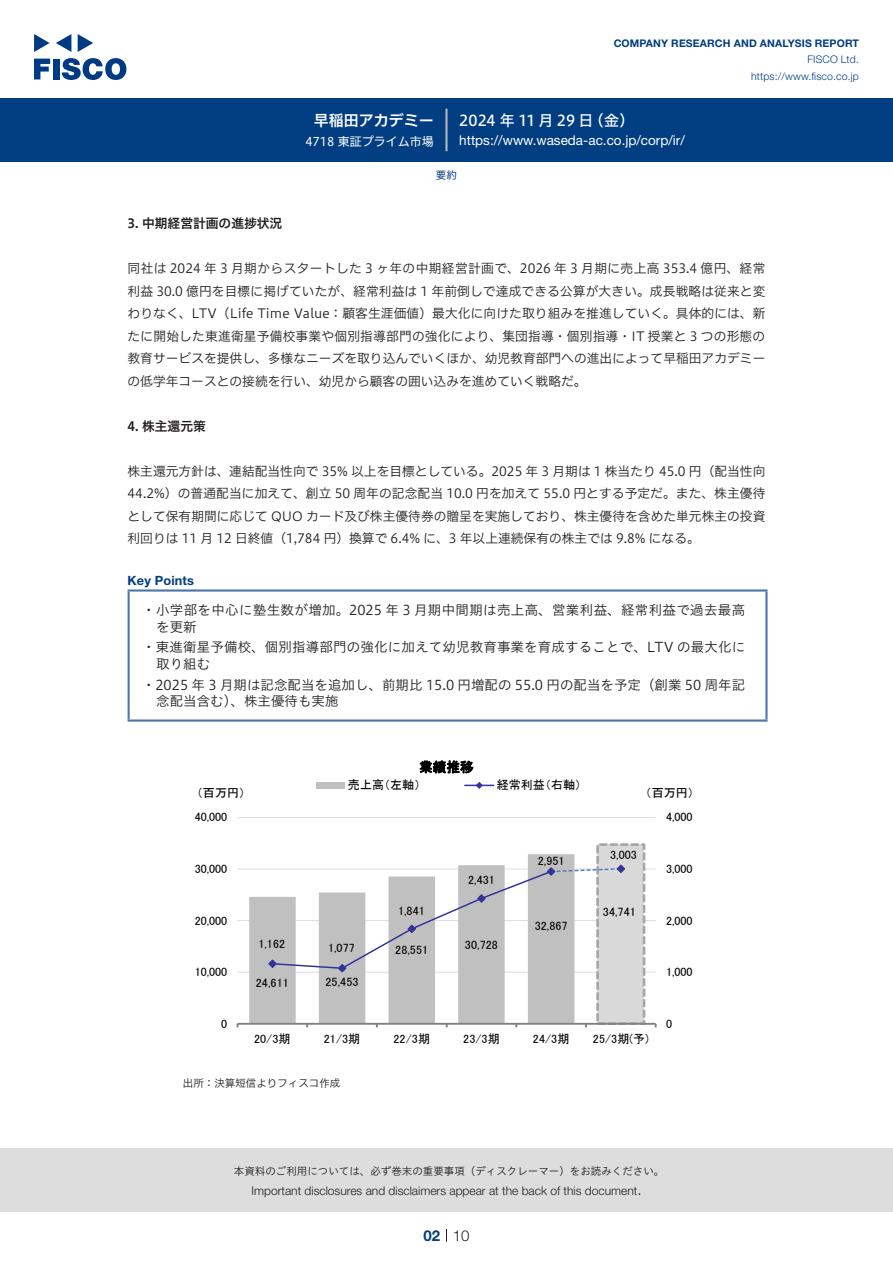
<style>
.page{position:relative;width:893px;height:1263px;background:#fff}
.page>*{position:absolute;margin:0;border:0;box-sizing:border-box;transform-origin:0 0}
.t1{font:15px "Hiragino UD Sans F Std N W5";letter-spacing:.005em;color:#fff}
.t2{font:15px "Hiragino UD Sans F Std N W6";color:#fff}
.t3{font:300 15px "Helvetica Neue LT Std";color:#231f20}
.t4{font:700 15px "Helvetica Neue LT Std";color:#003d81}
.Key_Points_中{font:13.5px/16.5px "Hiragino UD Sans Std W3";letter-spacing:.01em;color:#231f20}
.t5{font:13.5px "Helvetica Neue LT Std";color:#fff}
.t6{font:13.5px "MS P Gothic";letter-spacing:.01em;color:#000}
.本文{font:12.75px/22.5px "Hiragino UD Sans F Std N W3";color:#231f20;text-align:justify}
.小タイトル{font:12.75px "Hiragino UD Sans F Std N W6";color:#231f20}
.Key_Points{font:700 12.75px "Helvetica Neue LT Std";letter-spacing:.015em;color:#003d81}
.t7{font:12.15px "MS P Gothic";color:#000}
.t8{font:12px "MS P Gothic";letter-spacing:.005em;color:#000}
.t9{font:300 12px "Helvetica Neue LT Std";color:#231f20}
.t10{font:12px "Hiragino UD Sans F Std N W4";color:#fff}
.t11{font:10.5px "Hiragino UD Sans Std W3";color:#231f20}
.t12{font:700 10.5px "Helvetica Neue LT Std";letter-spacing:.015em;color:#003d81}
.t13{font:300 10.5px/16.5px "Helvetica Neue LT Std";letter-spacing:.015em;color:#003d81;text-align:right}
.表組み基本スタイル{font:10.5px "Hiragino UD Sans F Std N W3";color:#231f20}
.ヘッダー{font:10.5px "Hiragino UD Sans F Std N W4";color:#003d81}
</style>
<div class="page">
<div style="left:0;top:1148px;width:893px;height:64px;background:#ddd"></div>
<svg style="left:34px;top:59px;width:16px;height:20px"></svg>
<div style="left:53px;top:59px;width:6px;height:20px;background:#003a83"></div>
<svg style="left:62px;top:58px;width:64px;height:22px"></svg>
<svg style="left:34px;top:34px;width:16px;height:18px"></svg>
<svg style="left:78px;top:34px;width:15px;height:18px"></svg>
<svg style="left:56px;top:34px;width:15px;height:18px"></svg>
<div style="left:0;top:98px;width:893px;height:64px;background:#003d81"></div>
<hr style="left:445px;top:109px;width:3px;height:42px;background:#b5b5b6">
<svg style="left:446px;top:1229px;width:1px;height:13px"></svg>
<hr style="left:128px;top:592px;width:2px;height:127px;background:#4d77a7">
<hr style="left:128px;top:589px;width:639px;height:3px;background:#4d77a7">
<hr style="left:765px;top:592px;width:2px;height:127px;background:#4d77a7">
<hr style="left:128px;top:719px;width:639px;height:3px;background:#4d77a7">
<hr style="left:238px;top:972px;width:418px;height:1px;background:#ddd">
<hr style="left:238px;top:920px;width:418px;height:1px;background:#ddd">
<hr style="left:238px;top:869px;width:418px;height:1px;background:#ddd">
<hr style="left:238px;top:817px;width:418px;height:1px;background:#ddd">
<div style="left:598px;top:845px;width:46px;height:179px;background:#d9d9d9"></div>
<div style="left:596px;top:843px;width:49px;height:182px;border:3px dashed #a6a6a6"></div>
<svg style="left:249px;top:854px;width:325px;height:169px;fill:#c0c0c0"></svg>
<hr style="left:238px;top:1023px;width:418px;height:2px;background:#808080">
<svg style="left:444px;top:1022px;width:4px;height:5px"></svg>
<svg style="left:652px;top:1022px;width:5px;height:5px"></svg>
<svg style="left:267px;top:864px;width:358px;height:109px"></svg>
<div style="left:316px;top:782px;width:29px;height:6px;background:#c0c0c0"></div>
<svg style="left:465px;top:782px;width:29px;height:7px"></svg>
<p class="t2" style="left:314px;top:109px;width:122px">早稲田アカデミー</p>
<p class="t10" style="left:305px;top:132px;width:130px">4718 東証プライム市場</p>
<p class="t12" style="left:614px;top:37px;width:247px">COMPANY RESEARCH AND ANALYSIS REPORT</p>
<p class="t13" style="left:751px;top:51px;width:109px">FISCO Ltd. https://www.fisco.co j p.</p>
<p class="t1" style="left:589px;top:109px;width:47px">（金(</p>
<p class="t1" style="left:459px;top:109px;width:136px">2024 年 11 月 29 日</p>
<p class="t5" style="left:459px;top:132px;width:227px">https://www.waseda-ac.co j p. /corp /i r/</p>
<p class="ヘッダー" style="left:436px;top:167px;width:22px">要約</p>
<p class="小タイトル" style="left:128px;top:214px;width:156px">3. 中期経営計画の進捗状況</p>
<p class="本文" style="left:128px;top:256px;width:639px">同社は 2024 年 3 月期からスタートした 3 ヶ年の中期経営計画で、2026 年 3 月期に売上高 353.4 億円、経常利益 30.0 億円を目標に掲げていたが、経常利益は 1 年前倒しで達成できる公算が大きい。成長戦略は従来と変わりなく、LTV（Life Time Value：顧客生涯価値）最大化に向けた取り組みを推進していく。具体的には、新たに開始した東進衛星予備校事業や個別指導部門の強化により、集団指導・個別指導・IT 授業と 3 つの形態の教育サービスを提供し、多様なニーズを取り込んでいくほか、幼児教育部門への進出によって早稲田アカデミーの低学年コースとの接続を行い、幼児から顧客の囲い込みを進めていく戦略だ。</p>
<p class="小タイトル" style="left:128px;top:416px;width:80px">4. 株主還元策</p>
<p class="本文" style="left:128px;top:459px;width:639px">株主還元方針は、連結配当性向で 35% 以上を目標としている。2025 年 3 月期は 1 株当たり 45.0 円（配当性向44.2%）の普通配当に加えて、創立 50 周年の記念配当 10.0 円を加えて 55.0 円とする予定だ。また、株主優待として保有期間に応じて QUO カード及び株主優待券の贈呈を実施しており、株主優待を含めた単元株主の投資利回りは 11 月 12 日終値（1,784 円）換算で 6.4% に、3 年以上連続保有の株主では 9.8% になる。</p>
<p class="Key_Points" style="left:128px;top:573px;width:68px">Key Points</p>
<p class="Key_Points_中" style="left:156px;top:601px;width:590px;text-indent:-14px">・小学部を中心に塾生数が増加。2025 年 3 月期中間期は売上高、営業利益、経常利益で過去最高を更新</p>
<p class="Key_Points_中" style="left:156px;top:638px;width:590px;text-indent:-14px">・東進衛星予備校、個別指導部門の強化に加えて幼児教育事業を育成することで、LTV の最大化に取り組む</p>
<p class="Key_Points_中" style="left:156px;top:675px;width:590px;text-indent:-14px">・2025 年 3 月期は記念配当を追加し、前期比 15.0 円増配の 55.0 円の配当を予定（創業 50 周年記念配当含む）、株主優待も実施</p>
<p class="t6" style="left:419px;top:760px;width:56px">業績推移</p>
<p class="t6" style="left:417px;top:763px;width:56px">業績推移</p>
<p class="t7" style="left:348px;top:779px;width:74px">売上高（左軸）</p>
<p class="t7" style="left:348px;top:779px;width:74px">売上高（左軸）</p>
<p class="t7" style="left:497px;top:779px;width:86px">経常利益（右軸）</p>
<p class="t7" style="left:497px;top:779px;width:86px">経常利益（右軸）</p>
<p class="t8" style="left:347px;top:782px;width:74px">売上高（左軸）</p>
<p class="t8" style="left:495px;top:782px;width:86px">経常利益（右軸）</p>
<p class="t8" style="left:197px;top:786px;width:50px">（百万円）</p>
<p class="t7" style="left:646px;top:786px;width:50px">（百万円(</p>
<p class="t8" style="left:197px;top:786px;width:50px">（百万円）</p>
<p class="t7" style="left:646px;top:786px;width:8px">（</p>
<p class="t8" style="left:197px;top:789px;width:50px">（百万円）</p>
<p class="t8" style="left:643px;top:789px;width:50px">（百万円(</p>
<p class="t8" style="left:195px;top:811px;width:34px">40,000</p>
<p class="t7" style="left:194px;top:813px;width:34px">40,000</p>
<p class="t8" style="left:666px;top:811px;width:28px">4,000</p>
<p class="t7" style="left:663px;top:813px;width:28px">4,000</p>
<p class="t8" style="left:195px;top:863px;width:34px">30,000</p>
<p class="t8" style="left:194px;top:864px;width:34px">30,000</p>
<p class="t8" style="left:468px;top:874px;width:28px">2,431</p>
<p class="t8" style="left:483px;top:874px;width:8px">3</p>
<p class="t8" style="left:466px;top:875px;width:28px">2,431</p>
<p class="t8" style="left:538px;top:847px;width:28px">2,951</p>
<p class="t8" style="left:535px;top:848px;width:28px">2,951</p>
<p class="t8" style="left:538px;top:855px;width:28px">2,951</p>
<p class="t8" style="left:607px;top:844px;width:28px">3,003</p>
<p class="t8" style="left:610px;top:849px;width:28px">3,003</p>
<p class="t8" style="left:612px;top:849px;width:28px">3,003</p>
<p class="t8" style="left:609px;top:851px;width:28px">3,003</p>
<p class="t8" style="left:666px;top:863px;width:28px">3,000</p>
<p class="t8" style="left:663px;top:864px;width:28px">3,000</p>
<p class="t8" style="left:195px;top:914px;width:34px">20,000</p>
<p class="t7" style="left:398px;top:904px;width:28px">1,841</p>
<p class="t7" style="left:398px;top:904px;width:28px">1,841</p>
<p class="t8" style="left:535px;top:919px;width:34px">32,867</p>
<p class="t7" style="left:603px;top:905px;width:35px">34,741</p>
<p class="t8" style="left:666px;top:914px;width:28px">2,000</p>
<p class="t8" style="left:663px;top:915px;width:28px">2,000</p>
<p class="t8" style="left:258px;top:937px;width:28px">1,162</p>
<p class="t8" style="left:259px;top:939px;width:28px">1,162</p>
<p class="t8" style="left:256px;top:941px;width:34px">24,611</p>
<p class="t8" style="left:328px;top:942px;width:28px">1,077</p>
<p class="t8" style="left:326px;top:942px;width:34px">25,453</p>
<p class="t8" style="left:328px;top:944px;width:28px">1,077</p>
<p class="t8" style="left:395px;top:944px;width:34px">28,551</p>
<p class="t8" style="left:394px;top:944px;width:22px">28,5</p>
<p class="t8" style="left:471px;top:938px;width:8px">0</p>
<p class="t8" style="left:465px;top:938px;width:34px">30,728</p>
<p class="t8" style="left:463px;top:938px;width:34px">30,728</p>
<p class="t8" style="left:195px;top:966px;width:34px">10,000</p>
<p class="t8" style="left:258px;top:973px;width:28px">1,162</p>
<p class="t8" style="left:256px;top:977px;width:34px">24,611</p>
<p class="t8" style="left:326px;top:976px;width:34px">25,453</p>
<p class="t8" style="left:328px;top:979px;width:28px">1,077</p>
<p class="t8" style="left:325px;top:983px;width:34px">25,453</p>
<p class="t8" style="left:663px;top:965px;width:28px">1,000</p>
<p class="t8" style="left:666px;top:966px;width:28px">1,000</p>
<p class="t8" style="left:221px;top:1017px;width:8px">0</p>
<p class="t8" style="left:663px;top:1016px;width:8px">0</p>
<p class="t8" style="left:666px;top:1017px;width:8px">0</p>
<p class="t8" style="left:278px;top:1031px;width:14px">期</p>
<p class="t8" style="left:254px;top:1033px;width:38px">20 3期</p>
<p class="t8" style="left:254px;top:1033px;width:26px">20/3</p>
<p class="t8" style="left:347px;top:1031px;width:14px">期</p>
<p class="t8" style="left:324px;top:1033px;width:38px">2 /3期</p>
<p class="t8" style="left:329px;top:1031px;width:8px">1</p>
<p class="t8" style="left:324px;top:1033px;width:26px">21/3</p>
<p class="t8" style="left:393px;top:1033px;width:38px">22/3期</p>
<p class="t8" style="left:398px;top:1031px;width:20px">2 3</p>
<p class="t8" style="left:393px;top:1033px;width:20px">2 /</p>
<p class="t8" style="left:461px;top:1031px;width:38px">23/3期</p>
<p class="t8" style="left:463px;top:1033px;width:38px">23/3期</p>
<p class="t8" style="left:531px;top:1031px;width:38px">24/3期</p>
<p class="t8" style="left:533px;top:1033px;width:38px">24/3期</p>
<p class="t8" style="left:590px;top:1031px;width:57px">25/3期予( (</p>
<p class="t8" style="left:596px;top:1033px;width:38px">25/3期</p>
<p class="t8" style="left:593px;top:1033px;width:57px">25/3期予( (</p>
<p class="表組み基本スタイル" style="left:183px;top:1075px;width:159px">出所：決算短信よりフィスコ作成</p>
<p class="t11" style="left:234px;top:1163px;width:432px">本資料のご利用については、必ず巻末の重要事項（ディスクレーマー）をお読みください。</p>
<p class="t3" style="left:637px;top:1180px;width:6px">.</p>
<p class="t8" style="left:609px;top:1172px;width:28px">3,003</p>
<p class="t9" style="left:251px;top:1183px;width:387px">Important disclosures and disclaimers appear at the back of this document</p>
<p class="t4" style="left:423px;top:1226px;width:18px">02</p>
<p class="t3" style="left:453px;top:1226px;width:18px">10</p>
</div>
